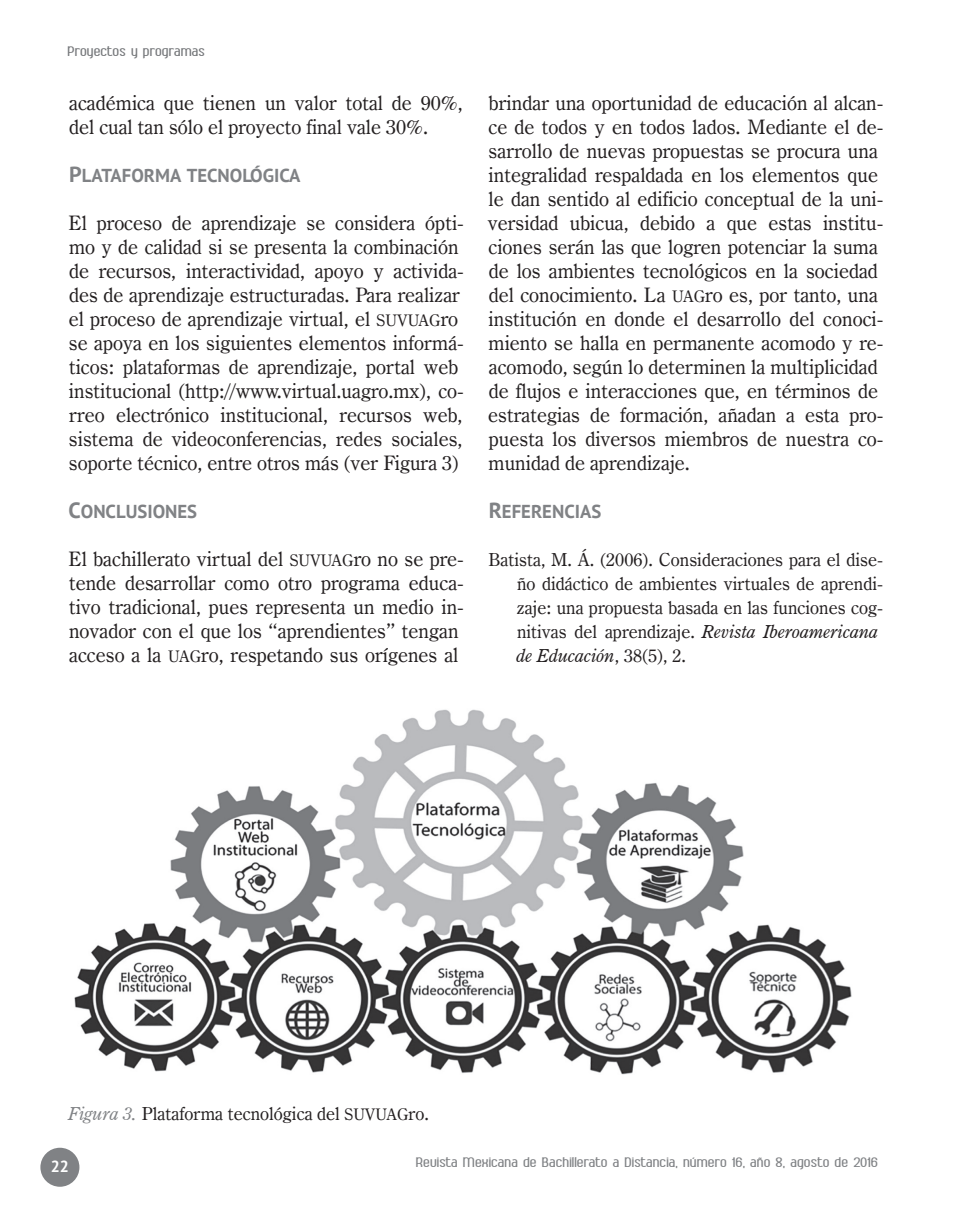
<style>
.page{position:relative;width:964px;height:1224px;background:#fff}
.page>*{position:absolute;margin:0;border:0;box-sizing:border-box;transform-origin:0 0}
.p1{font:20px/24px "Century Oldstyle BT";color:#231f20}
.SUBTITULO_1{font:18.8px "PT Sans Bold SC850";color:#808285}
.REFERENCIAS{font:18px/24px "Century Oldstyle BT";color:#231f20}
.FIGURA_TIT{font:18px "Century Oldstyle BT";color:#231f20}
.t1{font:700 16px "Ambrosia";color:#808285}
.t2{font:700 16px "Ambrosia";color:#76787b}
.t3{font:700 16px "PT Sans";color:#fff}
.s1{font-size:22px}
.s2{font-size:16px}
.s3{font-style:italic}
.s4{font-style:italic;color:#808285}
</style>
<div class="page">
<div style="left:40px;top:1148px;width:39px;height:39px;background:#808285;border-radius:50%"></div>
<img style="left:74px;top:709px;width:778px;height:366px">
<p class="t2" style="left:68px;top:44px;width:139px">Proyectos y programas</p>
<p class="p1" style="left:69px;top:91px;width:395px">académica que tienen un valor total de 90%, del cual tan sólo el proyecto final vale 30%.</p>
<p class="SUBTITULO_1" style="left:69px;top:163px;width:233px"><span class="s1">P</span>LATAFORMA TECNOLÓGI CA</p>
<p class="p1" style="left:68px;top:211px;width:397px">El proceso de aprendizaje se considera ópti&shy;mo y de calidad si se presenta la combinación de recursos, interactividad, apoyo y activida&shy;des de aprendizaje estructuradas. Para realizar el proceso de aprendizaje virtual, el <span class="s2">SUVUAG</span>ro se apoya en los siguientes elementos informá&shy;ticos: plataformas de aprendizaje, portal web institucional (http://www.virtual.uagro.mx), co&shy;rreo electrónico institucional, recursos web, sistema de videoconferencias, redes sociales, soporte técnico, entre otros más (ver Figura 3)</p>
<p class="SUBTITULO_1" style="left:68px;top:499px;width:129px"><span class="s1">C</span>ONCLUSIONES</p>
<p class="p1" style="left:68px;top:547px;width:397px">El bachillerato virtual del <span class="s2">SUVUAG</span>ro no se pre&shy;tende desarrollar como otro programa educa&shy;tivo tradicional, pues representa un medio in&shy;novador con el que los “aprendientes” tengan acceso a la <span class="s2">UAG</span>ro, respetando sus orígenes al</p>
<p class="p1" style="left:488px;top:91px;width:397px">brindar una oportunidad de educación al alcan&shy;ce de todos y en todos lados. Mediante el de&shy;sarrollo de nuevas propuestas se procura una integralidad respaldada en los elementos que le dan sentido al edificio conceptual de la uni&shy;versidad ubicua, debido a que estas institu&shy;ciones serán las que logren potenciar la suma de los ambientes tecnológicos en la sociedad del conocimiento. La <span class="s2">UAG</span>ro es, por tanto, una institución en donde el desarrollo del conoci&shy;miento se halla en permanente acomodo y re&shy;acomodo, según lo determinen la multiplicidad de flujos e interacciones que, en términos de estrategias de formación, añadan a esta pro&shy;puesta los diversos miembros de nuestra co&shy;munidad de aprendizaje.</p>
<p class="SUBTITULO_1" style="left:489px;top:499px;width:113px"><span class="s1">R</span>EFERENCIAS</p>
<p class="REFERENCIAS" style="left:517px;top:547px;width:368px;text-indent:-28px">Batista, M. Á. (2006). Consideraciones para el dise&shy;ño didáctico de ambientes virtuales de aprendi&shy;zaje: una propuesta basada en las funciones cog&shy;nitivas del aprendizaje. <span class="s3">Revista Iberoamericana de Educación</span>, 38(5), 2.</p>
<p class="FIGURA_TIT" style="left:69px;top:1103px;width:362px"><span class="s4">Figura 3.</span> Plataforma tecnológica del <span class="s2">SUVUAG</span>ro.</p>
<p class="t3" style="left:51px;top:1156px;width:20px">22</p>
<p class="t1" style="left:416px;top:1155px;width:464px">Revista Mexicana de Bachillerato a Distancia, número 16, año 8, agosto de 2016</p>
</div>
